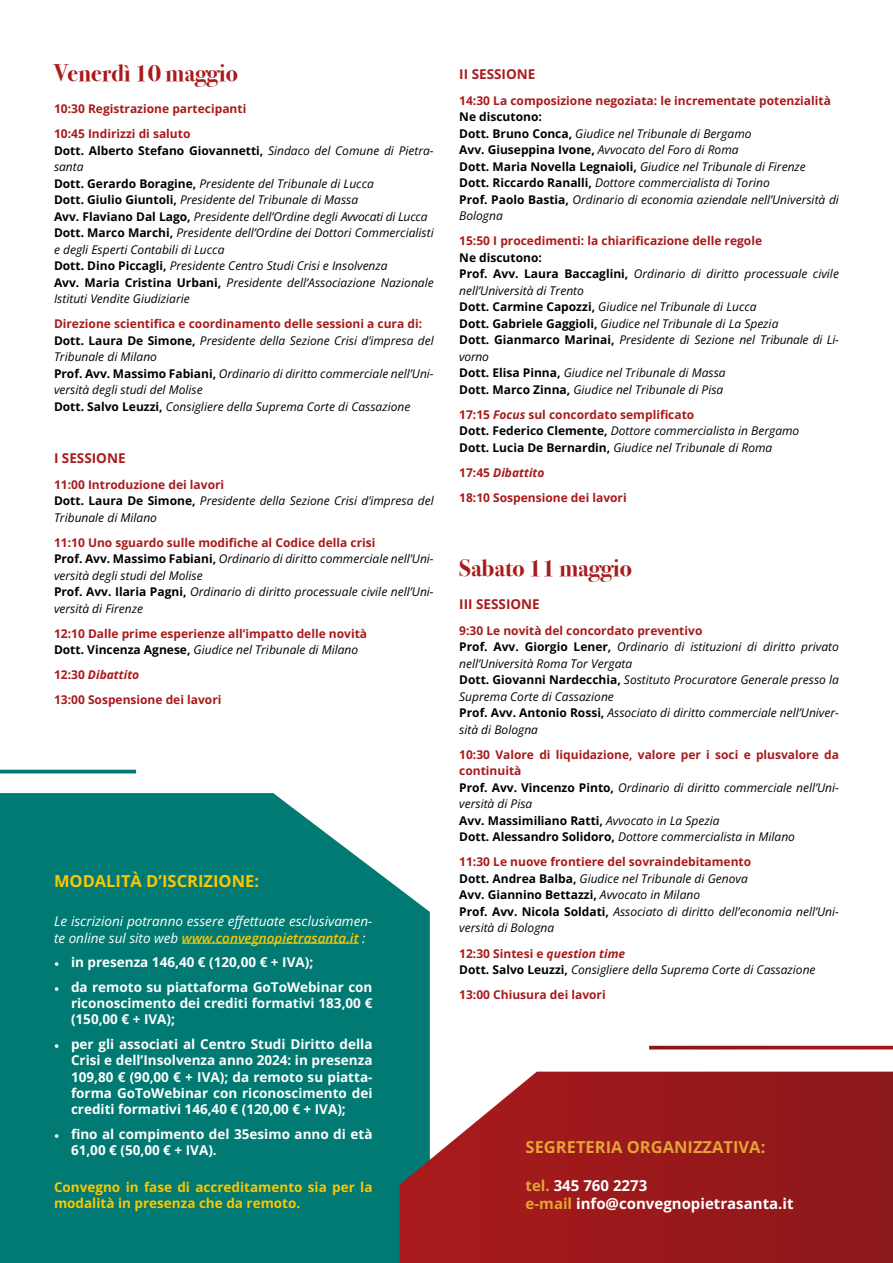
<style>
.page{position:relative;width:893px;height:1263px;background:#fff}
.page>*{position:absolute;margin:0;border:0;box-sizing:border-box;transform-origin:0 0}
.t1{font:700 24px "Bodoni Svty Two ITCTT";color:#a91a1b}
.t2{font:700 16.5px "Open Sans";color:#e3a437}
.t3{font:700 16.5px "Open Sans";color:#fdc600}
.t4{font:700 15px/18px "Open Sans";color:#fff}
.t5{font:700 13.5px/16.2px "Open Sans";color:#fff;text-align:justify}
.t6{font:italic 13.5px/16.2px "Open Sans";color:#fff}
.t7{font:700 13.5px/16.2px "Open Sans";color:#fdc600}
.t8{font:700 13.5px "Open Sans";color:#a91a1b}
.t9{font:italic 12px/16.5px "Open Sans";color:#000}
.t10{font:700 12px/25px "Open Sans";color:#a91a1b}
.s1{font-weight:700;font-style:normal}
.s2{font-weight:700;font-style:normal;color:#a91a1b}
.s3{color:#000}
.s4{font-weight:400;font-style:italic;color:#000}
.s5{font-style:italic}
.s6{font-weight:700;color:#a91a1b}
.s7{font-weight:600;color:#fdc600}
.s8{font-family:"Minion Pro";font-weight:400}
.s9{color:#e3a437}
</style>
<div class="page">
<div style="left:0;top:793px;width:430px;height:470px;background:#007a72"></div>
<svg style="left:400px;top:1071px;width:493px;height:192px;background:#992829"></svg>
<hr style="left:0;top:770px;width:136px;height:3px;background:#007a72">
<hr style="left:182px;top:943px;width:177px;height:1px;background:#fdc600">
<h1 class="t1" style="left:54px;top:54px;width:186px">Venerdì 10 maggio</h1>
<p class="t10" style="left:54px;top:96px;width:194px">10:30 Registrazione partecipanti<br>10:45 Indirizzi di saluto</p>
<p class="t9" style="left:54px;top:142px;width:381px"><span class="s1">Dott. Alberto Stefano Giovannetti,</span> Sindaco del Comune di Pietra&shy;santa<br><span class="s1">Dott. Gerardo Boragine,</span> Presidente del Tribunale di Lucca<br><span class="s1">Dott. Giulio Giuntoli,</span> Presidente del Tribunale di Massa<br><span class="s1">Avv. Flaviano Dal Lago,</span> Presidente dell’Ordine degli Avvocati di Lucca <span class="s1">Dott. Marco Marchi,</span> Presidente dell’Ordine dei Dottori Commercialisti e degli Esperti Contabili di Lucca<br><span class="s1">Dott. Dino Piccagli,</span> Presidente Centro Studi Crisi e Insolvenza<br><span class="s1">Avv. Maria Cristina Urbani,</span> Presidente dell’Associazione Nazionale Istituti Vendite Giudiziarie</p>
<p class="t9" style="left:54px;top:315px;width:381px"><span class="s2">Direzione scientifica e coordinamento delle sessioni a cura di:<br></span><span class="s1">Dott. Laura De Simone,</span> Presidente della Sezione Crisi d’impresa del Tribunale di Milano<br><span class="s1">Prof. Avv. Massimo Fabiani,</span> Ordinario di diritto commerciale nell’Uni&shy;versità degli studi del Molise<br><span class="s1">Dott. Salvo Leuzzi,</span> Consigliere della Suprema Corte di Cassazione</p>
<p class="t8" style="left:54px;top:449px;width:73px">I SESSIONE</p>
<p class="t9" style="left:54px;top:476px;width:381px"><span class="s2">11:00 Introduzione dei lavori<br></span><span class="s1">Dott. Laura De Simone,</span> Presidente della Sezione Crisi d’impresa del<br>Tribunale di Milano</p>
<p class="t9" style="left:54px;top:534px;width:381px"><span class="s2">11:10 Uno sguardo sulle modifiche al Codice della crisi<br></span><span class="s1">Prof. Avv. Massimo Fabiani,</span> Ordinario di diritto commerciale nell’Uni&shy;versità degli studi del Molise<br><span class="s1">Prof. Avv. Ilaria Pagni,</span> Ordinario di diritto processuale civile nell’Uni&shy;versità di Firenze</p>
<p class="t10" style="left:54px;top:625px;width:315px;line-height:16.5px">12:10 Dalle prime esperienze all’impatto delle novità<br><span class="s3">Dott. Vincenza Agnese,</span> <span class="s4">Giudice nel Tribunale di Milano</span></p>
<p class="t10" style="left:54px;top:662px;width:169px">12:30 <span class="s5">Dibattito<br></span>13:00 Sospensione dei lavori</p>
<p class="t8" style="left:459px;top:65px;width:78px">II SESSIONE</p>
<p class="t10" style="left:459px;top:88px;width:373px">14:30 La composizione negoziata: le incrementate potenzialità</p>
<p class="t9" style="left:459px;top:108px;width:381px"><span class="s1">Ne discutono:<br>Dott. Bruno Conca,</span> Giudice nel Tribunale di Bergamo<br><span class="s1">Avv. Giuseppina Ivone,</span> Avvocato del Foro di Roma<br><span class="s1">Dott. Maria Novella Legnaioli,</span> Giudice nel Tribunale di Firenze <span class="s1">Dott. Riccardo Ranalli,</span> Dottore commercialista di Torino<br><span class="s1">Prof. Paolo Bastia,</span> Ordinario di economia aziendale nell’Università di Bologna</p>
<p class="t10" style="left:459px;top:228px;width:304px">15:50 I procedimenti: la chiarificazione delle regole</p>
<p class="t9" style="left:459px;top:249px;width:381px"><span class="s1">Ne discutono:<br>Prof. Avv. Laura Baccaglini,</span> Ordinario di diritto processuale civile nell’Università di Trento<br><span class="s1">Dott. Carmine Capozzi,</span> Giudice nel Tribunale di Lucca<br><span class="s1">Dott. Gabriele Gaggioli,</span> Giudice nel Tribunale di La Spezia<br><span class="s1">Dott. Gianmarco Marinai,</span> Presidente di Sezione nel Tribunale di Li&shy;vorno<br><span class="s1">Dott. Elisa Pinna,</span> Giudice nel Tribunale di Massa<br><span class="s1">Dott. Marco Zinna,</span> Giudice nel Tribunale di Pisa</p>
<p class="t9" style="left:459px;top:406px;width:342px"><span class="s2">17:15</span> <span class="s6">Focus</span> <span class="s2">sul concordato semplificato<br></span><span class="s1">Dott. Federico Clemente,</span> Dottore commercialista in Bergamo<br><span class="s1">Dott. Lucia De Bernardin,</span> Giudice nel Tribunale di Roma</p>
<p class="t10" style="left:459px;top:460px;width:169px">17:45 <span class="s5">Dibattito<br></span>18:10 Sospensione dei lavori</p>
<h1 class="t1" style="left:459px;top:548px;width:174px">Sabato 11 maggio</h1>
<p class="t8" style="left:459px;top:595px;width:82px">III SESSIONE</p>
<p class="t9" style="left:459px;top:622px;width:381px"><span class="s2">9:30 Le novità del concordato preventivo<br></span><span class="s1">Prof. Avv. Giorgio Lener,</span> Ordinario di istituzioni di diritto privato nell’Università Roma Tor Vergata<br><span class="s1">Dott. Giovanni Nardecchia,</span> Sostituto Procuratore Generale presso la Suprema Corte di Cassazione<br><span class="s1">Prof. Avv. Antonio Rossi,</span> Associato di diritto commerciale nell’Univer&shy;sità di Bologna</p>
<p class="t9" style="left:459px;top:746px;width:381px"><span class="s2">10:30 Valore di liquidazione, valore per i soci e plusvalore da continuità<br></span><span class="s1">Prof. Avv. Vincenzo Pinto,</span> Ordinario di diritto commerciale nell’Uni&shy;versità di Pisa<br><span class="s1">Avv. Massimiliano Ratti,</span> Avvocato in La Spezia<br><span class="s1">Dott. Alessandro Solidoro,</span> Dottore commercialista in Milano</p>
<p class="t9" style="left:459px;top:853px;width:381px"><span class="s2">11:30 Le nuove frontiere del sovraindebitamento<br></span><span class="s1">Dott. Andrea Balba,</span> Giudice nel Tribunale di Genova<br><span class="s1">Avv. Giannino Bettazzi,</span> Avvocato in Milano<br><span class="s1">Prof. Avv. Nicola Soldati,</span> Associato di diritto dell’economia nell’Uni&shy;versità di Bologna</p>
<p class="t9" style="left:459px;top:944px;width:358px"><span class="s2">12:30 Sintesi e</span> <span class="s6">question time<br></span><span class="s1">Dott. Salvo Leuzzi,</span> Consigliere della Suprema Corte di Cassazione</p>
<p class="t10" style="left:459px;top:982px;width:148px">13:00 Chiusura dei lavori</p>
<h2 class="t3" style="left:54px;top:869px;width:207px">MODALITÀ D’ISCRIZIONE:</h2>
<p class="t6" style="left:54px;top:913px;width:320px">Le iscrizioni potranno essere effettuate esclusivamen&shy;te online sul sito web <span class="s7">www.convegnopietrasanta.it</span> :</p>
<p class="t5" style="left:54px;top:954px;width:261px"><span class="s8">•</span> in presenza 146,40 € (120,00 € + IVA);</p>
<p class="t5" style="left:71px;top:979px;width:303px;text-indent:-17px"><span class="s8">•</span> da remoto su piattaforma GoToWebinar con riconoscimento dei crediti formativi 183,00 € (150,00 € + IVA);</p>
<p class="t5" style="left:71px;top:1036px;width:303px;text-indent:-17px"><span class="s8">•</span> per gli associati al Centro Studi Diritto della Crisi e dell’Insolvenza anno 2024: in presenza 109,80 € (90,00 € + IVA); da remoto su piatta&shy;forma GoToWebinar con riconoscimento dei crediti formativi 146,40 € (120,00 € + IVA);</p>
<p class="t5" style="left:71px;top:1125px;width:303px;text-indent:-17px"><span class="s8">•</span> fino al compimento del 35esimo anno di età<br>61,00 € (50,00 € + IVA).</p>
<p class="t7" style="left:54px;top:1179px;width:320px">Convegno in fase di accreditamento sia per la modalità in presenza che da remoto.</p>
<p class="t4" style="left:526px;top:1176px;width:269px"><span class="s9">tel.</span> 345 760 2273<br><span class="s9">e-mail</span> info@convegnopietrasanta.it</p>
<h2 class="t2" style="left:526px;top:1135px;width:241px">SEGRETERIA ORGANIZZATIVA:</h2>
</div>
